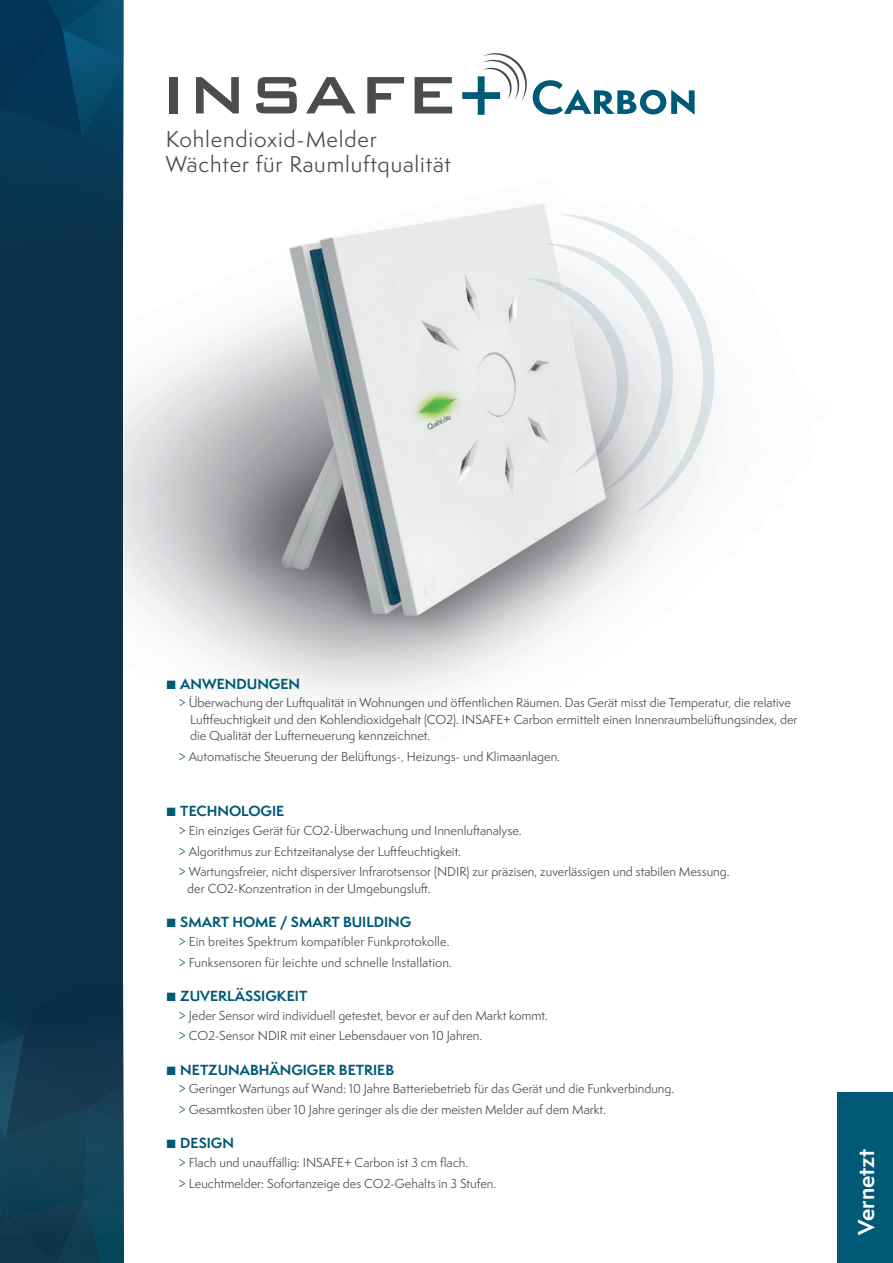
<style>
.page{position:relative;width:893px;height:1263px;background:#fff}
.page>*{position:absolute;margin:0;border:0;box-sizing:border-box;transform-origin:0 0}
.t1{font:21px/25.2px "Semplicita Pro";letter-spacing:.04em;color:#4b4c4d}
.t2{font:700 21px "Semplicita Pro";color:#fff}
.t3{font:700 13.5px "Semplicita Pro";color:#005976}
.t4{font:12px/20.7px "Semplicita Pro";color:#4b4c4d}
.s1{font-family:"Arial";font-weight:400;font-size:18px}
.s2{color:#005976}
</style>
<div class="page">
<img style="left:123px;top:0;width:553px;height:698px">
<div style="left:169px;top:77px;width:9px;height:36px;background:#4b4c4d"></div>
<svg style="left:196px;top:77px;width:43px;height:36px"></svg>
<svg style="left:256px;top:77px;width:41px;height:36px"></svg>
<svg style="left:306px;top:77px;width:50px;height:36px"></svg>
<svg style="left:367px;top:77px;width:37px;height:36px"></svg>
<svg style="left:415px;top:77px;width:37px;height:36px"></svg>
<svg style="left:461px;top:53px;width:66px;height:63px"></svg>
<div style="left:838px;top:1093px;width:55px;height:170px;background:#005976"></div>
<svg style="left:533px;top:80px;width:162px;height:35px"></svg>
<div style="left:0;top:0;width:123px;height:1263px;background:#0c324a"></div>
<img style="left:0;top:0;width:123px;height:191px">
<img style="left:0;top:1034px;width:123px;height:229px">
<svg style="left:557px;top:214px;width:158px;height:303px"></svg>
<svg style="left:524px;top:243px;width:150px;height:250px"></svg>
<h1 class="t1" style="left:166px;top:126px;width:287px">Kohlendioxid-Melder<br>Wächter für Raumluftqualität</h1>
<p class="t3" style="left:166px;top:673px;width:136px"><span class="s1">■</span> ANWENDUNGEN</p>
<p class="t4" style="left:190px;top:694px;width:609px;line-height:16.5px;text-indent:-12px"><span class="s2">&gt;</span> Überwachung der Luftqualität in Wohnungen und öffentlichen Räumen. Das Gerät misst die Temperatur, die relative<br>Luftfeuchtigkeit und den Kohlendioxidgehalt (CO2). INSAFE+ Carbon ermittelt einen Innenraumbelüftungsindex, der die Qualität der Lufterneuerung kennzeichnet.</p>
<p class="t4" style="left:179px;top:746px;width:383px"><span class="s2">&gt;</span> Automatische Steuerung der Belüftungs-, Heizungs- und Klimaanlagen.</p>
<p class="t3" style="left:166px;top:801px;width:120px"><span class="s1">■</span> TECHNOLOGIE</p>
<p class="t4" style="left:179px;top:820px;width:553px"><span class="s2">&gt;</span> Ein einziges Gerät für CO2-Überwachung und Innenluftanalyse.<br><span class="s2">&gt;</span> Algorithmus zur Echtzeitanalyse der Luftfeuchtigkeit.<br><span class="s2">&gt;</span> Wartungsfreier, nicht dispersiver Infrarotsensor (NDIR) zur präzisen, zuverlässigen und stabilen Messung.</p>
<p class="t4" style="left:187px;top:878px;width:245px">der CO2-Konzentration in der Umgebungsluft.</p>
<p class="t3" style="left:166px;top:912px;width:247px"><span class="s1">■</span> SMART HOME / SMART BUILDING</p>
<p class="t4" style="left:179px;top:931px;width:275px"><span class="s2">&gt;</span> Ein breites Spektrum kompatibler Funkprotokolle. <span class="s2">&gt;</span> Funksensoren für leichte und schnelle Installation.</p>
<p class="t3" style="left:166px;top:986px;width:143px"><span class="s1">■</span> ZUVERLÄSSIGKEIT</p>
<p class="t4" style="left:179px;top:1004px;width:371px"><span class="s2">&gt;</span> Jeder Sensor wird individuell getestet, bevor er auf den Markt kommt. <span class="s2">&gt;</span> CO2-Sensor NDIR mit einer Lebensdauer von 10 Jahren.</p>
<p class="t3" style="left:166px;top:1059px;width:230px"><span class="s1">■</span> NETZUNABHÄNGIGER BETRIEB</p>
<p class="t4" style="left:179px;top:1078px;width:497px"><span class="s2">&gt;</span> Geringer Wartungs auf Wand: 10 Jahre Batteriebetrieb für das Gerät und die Funkverbindung. <span class="s2">&gt;</span> Gesamtkosten über 10 Jahre geringer als die der meisten Melder auf dem Markt.</p>
<p class="t3" style="left:166px;top:1133px;width:70px"><span class="s1">■</span> DESIGN</p>
<p class="t4" style="left:179px;top:1152px;width:319px"><span class="s2">&gt;</span> Flach und unauffällig: INSAFE+ Carbon ist 3 cm flach.<br><span class="s2">&gt;</span> Leuchtmelder: Sofortanzeige des CO2-Gehalts in 3 Stufen.</p>
<h1 class="t2" style="left:850px;top:1235px;width:88px;rotate:-90deg">Vernetzt</h1>
</div>
